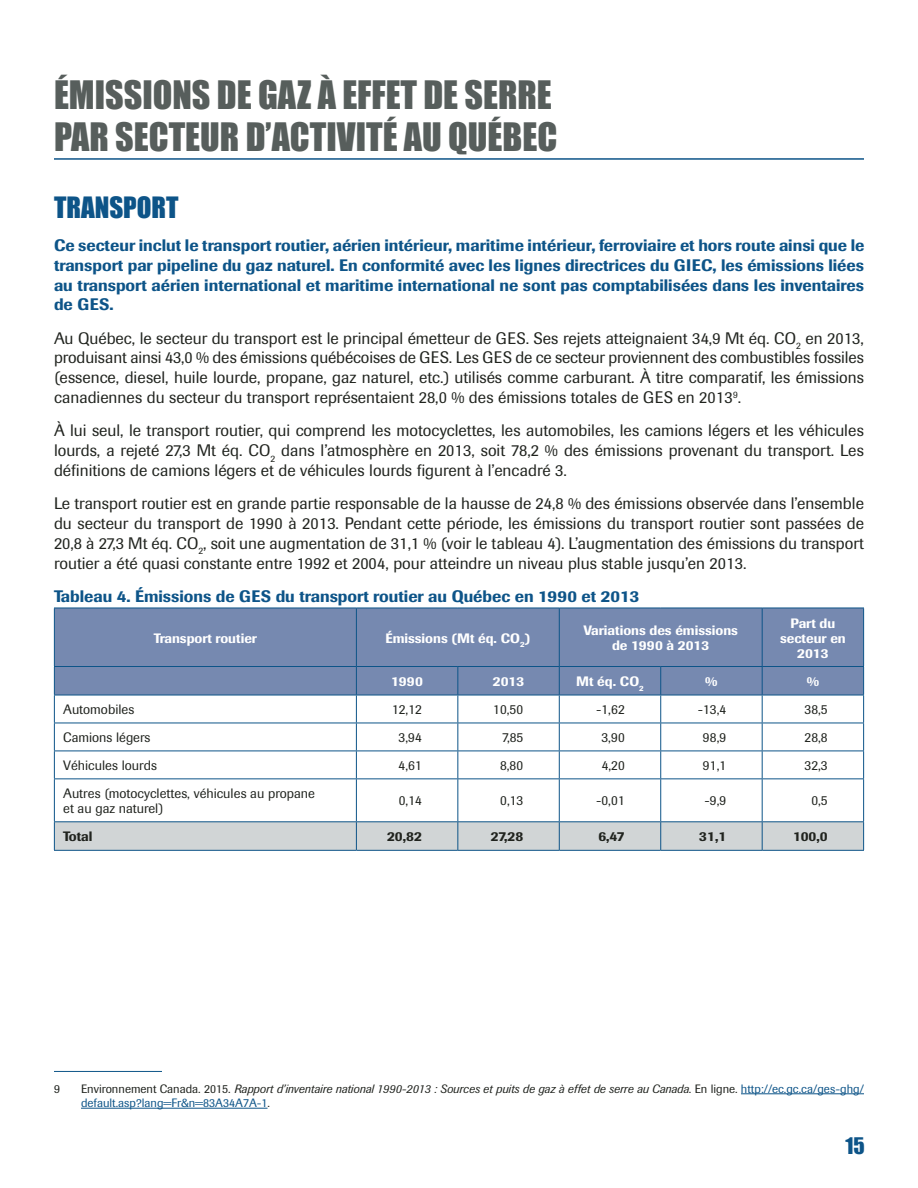
<style>
.page{position:relative;width:918px;height:1188px;background:#fff}
.page>*{position:absolute;margin:0;border:0;box-sizing:border-box;transform-origin:0 0}
.t1{font:36px/42px "Impact";color:#575e5c}
.t2{font:27px "Impact";color:#0d5488}
.t3{font:21px "Impact";color:#0d5488}
.t4{font:16.5px/19.8px "Imago";color:#20231e;text-align:justify}
.P_couleur{font:500 16.5px/19.8px "Imago";color:#0d5488;text-align:justify}
.Titre_tableau_encadr{font:500 16.5px "Imago";color:#0d5488}
.TH{font:500 13.5px/15px "Imago";color:#fff;text-align:center}
.TD{font:13.5px/15px "Imago";color:#20231e}
.TD_droite{font:13.5px "Imago";letter-spacing:.01em;color:#20231e}
.TD_droite-2{font:500 13.5px "Imago";color:#20231e}
.TD-2{font:500 13.5px "Imago";color:#20231e}
.Note{font:italic 12px/14.4px "Imago";color:#20231e}
.Note-2{font:12px "Imago";color:#20231e}
.s1{font-style:normal}
.s2{font-style:normal;color:#0d5488}
</style>
<div class="page">
<hr style="left:54px;top:158px;width:810px;height:2px;background:#0d5488">
<div style="left:55px;top:609px;width:808px;height:86px;background:#7689b0"></div>
<svg style="left:55px;top:696px;width:808px;height:125px"></svg>
<hr style="left:54px;top:608px;width:302px;height:1px;background:#0d5488">
<hr style="left:54px;top:608px;width:1px;height:58px;background:#0d5488">
<hr style="left:356px;top:608px;width:102px;height:1px;background:#0d5488">
<hr style="left:356px;top:608px;width:1px;height:58px;background:#0d5488">
<hr style="left:458px;top:608px;width:101px;height:1px;background:#0d5488">
<hr style="left:559px;top:608px;width:102px;height:1px;background:#0d5488">
<hr style="left:559px;top:608px;width:1px;height:58px;background:#0d5488">
<hr style="left:661px;top:608px;width:101px;height:1px;background:#0d5488">
<hr style="left:762px;top:608px;width:102px;height:1px;background:#0d5488">
<hr style="left:762px;top:608px;width:1px;height:58px;background:#0d5488">
<hr style="left:863px;top:608px;width:1px;height:58px;background:#0d5488">
<hr style="left:54px;top:666px;width:302px;height:1px;background:#0d5488">
<hr style="left:356px;top:666px;width:102px;height:1px;background:#0d5488">
<hr style="left:458px;top:666px;width:101px;height:1px;background:#0d5488">
<hr style="left:559px;top:666px;width:102px;height:1px;background:#0d5488">
<hr style="left:661px;top:666px;width:101px;height:1px;background:#0d5488">
<hr style="left:762px;top:666px;width:102px;height:1px;background:#0d5488">
<hr style="left:54px;top:723px;width:302px;height:1px;background:#0d5488">
<hr style="left:356px;top:723px;width:102px;height:1px;background:#0d5488">
<hr style="left:458px;top:723px;width:101px;height:1px;background:#0d5488">
<hr style="left:559px;top:723px;width:102px;height:1px;background:#0d5488">
<hr style="left:661px;top:723px;width:101px;height:1px;background:#0d5488">
<hr style="left:762px;top:723px;width:102px;height:1px;background:#0d5488">
<hr style="left:54px;top:751px;width:302px;height:1px;background:#0d5488">
<hr style="left:356px;top:751px;width:102px;height:1px;background:#0d5488">
<svg style="left:356px;top:667px;width:1px;height:111px"></svg>
<hr style="left:458px;top:751px;width:101px;height:1px;background:#0d5488">
<svg style="left:457px;top:667px;width:1px;height:111px"></svg>
<hr style="left:559px;top:751px;width:102px;height:1px;background:#0d5488">
<svg style="left:559px;top:667px;width:1px;height:111px"></svg>
<hr style="left:661px;top:751px;width:101px;height:1px;background:#0d5488">
<svg style="left:660px;top:667px;width:1px;height:111px"></svg>
<hr style="left:762px;top:751px;width:102px;height:1px;background:#0d5488">
<svg style="left:762px;top:667px;width:1px;height:111px"></svg>
<hr style="left:54px;top:778px;width:302px;height:1px;background:#0d5488">
<hr style="left:54px;top:779px;width:1px;height:42px;background:#0d5488">
<hr style="left:356px;top:778px;width:102px;height:1px;background:#0d5488">
<hr style="left:356px;top:779px;width:1px;height:42px;background:#0d5488">
<hr style="left:458px;top:778px;width:101px;height:1px;background:#0d5488">
<hr style="left:457px;top:779px;width:1px;height:42px;background:#0d5488">
<hr style="left:559px;top:778px;width:102px;height:1px;background:#0d5488">
<hr style="left:559px;top:779px;width:1px;height:42px;background:#0d5488">
<hr style="left:661px;top:778px;width:101px;height:1px;background:#0d5488">
<hr style="left:660px;top:779px;width:1px;height:42px;background:#0d5488">
<hr style="left:762px;top:778px;width:102px;height:1px;background:#0d5488">
<hr style="left:762px;top:779px;width:1px;height:42px;background:#0d5488">
<hr style="left:863px;top:779px;width:1px;height:42px;background:#0d5488">
<hr style="left:54px;top:821px;width:302px;height:1px;background:#0d5488">
<hr style="left:356px;top:821px;width:102px;height:1px;background:#0d5488">
<hr style="left:458px;top:821px;width:101px;height:1px;background:#0d5488">
<hr style="left:559px;top:821px;width:102px;height:1px;background:#0d5488">
<hr style="left:661px;top:821px;width:101px;height:1px;background:#0d5488">
<hr style="left:762px;top:821px;width:102px;height:1px;background:#0d5488">
<svg style="left:54px;top:822px;width:810px;height:28px;background:#cbd1d3"></svg>
<hr style="left:54px;top:850px;width:302px;height:1px;background:#0d5488">
<hr style="left:356px;top:850px;width:102px;height:1px;background:#0d5488">
<hr style="left:458px;top:850px;width:101px;height:1px;background:#0d5488">
<hr style="left:559px;top:850px;width:102px;height:1px;background:#0d5488">
<hr style="left:661px;top:850px;width:101px;height:1px;background:#0d5488">
<hr style="left:762px;top:850px;width:102px;height:1px;background:#0d5488">
<svg style="left:54px;top:667px;width:1px;height:111px"></svg>
<svg style="left:863px;top:667px;width:1px;height:111px"></svg>
<hr style="left:54px;top:695px;width:302px;height:1px;background:#0d5488">
<hr style="left:356px;top:695px;width:102px;height:1px;background:#0d5488">
<hr style="left:458px;top:695px;width:101px;height:1px;background:#0d5488">
<hr style="left:559px;top:695px;width:102px;height:1px;background:#0d5488">
<hr style="left:661px;top:695px;width:101px;height:1px;background:#0d5488">
<hr style="left:762px;top:695px;width:102px;height:1px;background:#0d5488">
<hr style="left:54px;top:1071px;width:108px;height:1px;background:#0d5488">
<hr style="left:741px;top:1093px;width:123px;height:1px;background:#0d5488">
<hr style="left:81px;top:1108px;width:187px;height:1px;background:#0d5488">
<h2 class="t1" style="left:54px;top:73px;width:505px">ÉMISSIONS DE GAZ À EFFET DE SERRE<br>PAR SECTEUR D’ACTIVITÉ AU QUÉBEC</h2>
<h3 class="t2" style="left:54px;top:186px;width:126px">TRANSPORT</h3>
<p class="P_couleur" style="left:54px;top:235px;width:812px">Ce secteur inclut le transport routier, aérien intérieur, maritime intérieur, ferroviaire et hors route ainsi que le transport par pipeline du gaz naturel. En conformité avec les lignes directrices du GIEC, les émissions liées au transport aérien international et maritime international ne sont pas comptabilisées dans les inventaires de GES.</p>
<p class="t4" style="left:54px;top:328px;width:812px">Au Québec, le secteur du transport est le principal émetteur de GES. Ses rejets atteignaient 34,9 Mt éq. CO<sub>2</sub> en 2013, produisant ainsi 43,0 % des émissions québécoises de GES. Les GES de ce secteur proviennent des combustibles fossiles (essence, diesel, huile lourde, propane, gaz naturel, etc.) utilisés comme carburant. À titre comparatif, les émissions canadiennes du secteur du transport représentaient 28,0 % des émissions totales de GES en 2013<sup>9</sup>.</p>
<p class="t4" style="left:54px;top:421px;width:811px">À lui seul, le transport routier, qui comprend les motocyclettes, les automobiles, les camions légers et les véhicules lourds, a rejeté 27,3 Mt éq. CO<sub>2</sub> dans l’atmosphère en 2013, soit 78,2 % des émissions provenant du transport. Les définitions de camions légers et de véhicules lourds figurent à l’encadré 3.</p>
<p class="t4" style="left:54px;top:494px;width:812px">Le transport routier est en grande partie responsable de la hausse de 24,8 % des émissions observée dans l’ensemble du secteur du transport de 1990 à 2013. Pendant cette période, les émissions du transport routier sont passées de 20,8 à 27,3 Mt éq. CO<sub>2</sub>, soit une augmentation de 31,1 % (voir le tableau 4). L’augmentation des émissions du transport routier a été quasi constante entre 1992 et 2004, pour atteindre un niveau plus stable jusqu’en 2013.</p>
<p class="Titre_tableau_encadr" style="left:54px;top:586px;width:587px">Tableau 4. Émissions de GES du transport routier au Québec en 1990 et 2013</p>
<p class="TH" style="left:154px;top:630px;width:105px">Transport routier</p>
<p class="TH" style="left:385px;top:630px;width:146px">Émissions (Mt éq. CO<sub>2</sub>)</p>
<p class="TH" style="left:583px;top:623px;width:156px">Variations des émissions de 1990 à 2013</p>
<p class="TH" style="left:780px;top:615px;width:67px">Part du secteur en<br>2013</p>
<p class="TH" style="left:391px;top:674px;width:33px">1990</p>
<p class="TH" style="left:493px;top:674px;width:33px">2013</p>
<p class="TH" style="left:576px;top:674px;width:69px">Mt éq. CO<sub>2</sub></p>
<p class="TH" style="left:705px;top:674px;width:14px">%</p>
<p class="TH" style="left:807px;top:674px;width:14px">%</p>
<p class="TD" style="left:63px;top:702px;width:73px">Automobiles</p>
<p class="TD_droite" style="left:392px;top:701px;width:31px">12,12</p>
<p class="TD_droite" style="left:493px;top:701px;width:32px">10,50</p>
<p class="TD_droite" style="left:596px;top:701px;width:30px">‑1,62</p>
<p class="TD_droite" style="left:698px;top:701px;width:30px">‑13,4</p>
<p class="TD_droite" style="left:804px;top:701px;width:25px">38,5</p>
<p class="TD" style="left:63px;top:730px;width:89px">Camions légers</p>
<p class="TD_droite" style="left:399px;top:729px;width:25px">3,94</p>
<p class="TD_droite" style="left:502px;top:729px;width:23px">7,85</p>
<p class="TD_droite" style="left:601px;top:729px;width:25px">3,90</p>
<p class="TD_droite" style="left:703px;top:729px;width:25px">98,9</p>
<p class="TD_droite" style="left:805px;top:729px;width:25px">28,8</p>
<p class="TD" style="left:63px;top:758px;width:95px">Véhicules lourds</p>
<p class="TD_droite" style="left:399px;top:757px;width:25px">4,61</p>
<p class="TD_droite" style="left:500px;top:757px;width:25px">8,80</p>
<p class="TD_droite" style="left:602px;top:757px;width:25px">4,20</p>
<p class="TD_droite" style="left:703px;top:757px;width:25px">91,1</p>
<p class="TD_droite" style="left:805px;top:757px;width:25px">32,3</p>
<p class="TD" style="left:63px;top:786px;width:253px">Autres (motocyclettes, véhicules au propane et au gaz naturel)</p>
<p class="TD_droite" style="left:399px;top:793px;width:25px">0,14</p>
<p class="TD_droite" style="left:500px;top:793px;width:25px">0,13</p>
<p class="TD_droite" style="left:596px;top:793px;width:30px">‑0,01</p>
<p class="TD_droite" style="left:705px;top:793px;width:23px">‑9,9</p>
<p class="TD_droite" style="left:811px;top:793px;width:18px">0,5</p>
<p class="TD-2" style="left:63px;top:829px;width:31px">Total</p>
<p class="TD_droite-2" style="left:387px;top:829px;width:36px">20,82</p>
<p class="TD_droite-2" style="left:491px;top:829px;width:34px">27,28</p>
<p class="TD_droite-2" style="left:598px;top:829px;width:28px">6,47</p>
<p class="TD_droite-2" style="left:699px;top:829px;width:28px">31,1</p>
<p class="TD_droite-2" style="left:793px;top:829px;width:36px">100,0</p>
<p class="Note-2" style="left:54px;top:1081px;width:7px">9</p>
<p class="Note" style="left:81px;top:1081px;width:785px"><span class="s1">Environnement Canada. 2015.</span> Rapport d’inventaire national 1990‑2013 : Sources et puits de gaz à effet de serre au Canada<span class="s1">. En ligne.</span> <span class="s2">http://ec.gc.ca/ges-ghg/ default.asp?lang=Fr&amp;n=83A34A7A-1</span><span class="s1">.</span></p>
<p class="t3" style="left:846px;top:1129px;width:21px">15</p>
</div>
